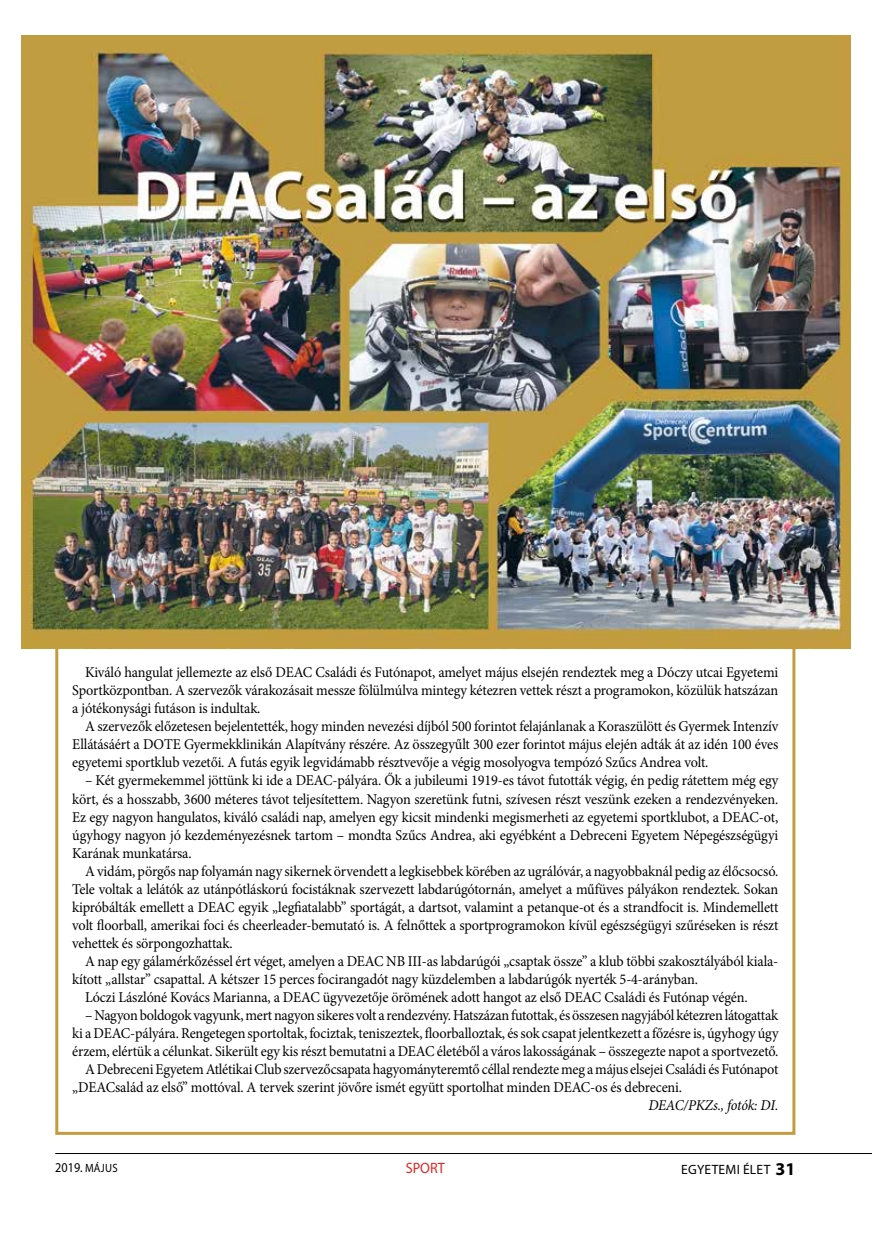
<style>
.page{position:relative;width:872px;height:1234px;background:#fff}
.page>*{position:absolute;margin:0;border:0;box-sizing:border-box;transform-origin:0 0}
.t1{font:15px/18px "Minion Pro";letter-spacing:-.015em;color:#000;text-align:justify;scale:.95 1}
.t2{font:italic 15px "Minion Pro";letter-spacing:-.02em;color:#000;scale:.95 1}
.t3{font:15px "Myriad Pro";color:#df2625;scale:.95 1}
.t4{font:13.5px "Myriad Pro";letter-spacing:.02em;color:#000}
.t5{font:13.5px "Myriad Pro";letter-spacing:.02em;color:#000;scale:.9 1}
.s1{font-size:12px}
.s2{font-weight:700;font-size:18px}
</style>
<div class="page">
<hr style="left:55px;top:1152px;width:817px;height:1px;background:#000">
<img style="left:21px;top:35px;width:829px;height:613px">
<div style="left:55px;top:639px;width:740px;height:495px;border:3px solid #c29c3f"></div>
<p class="t1" style="left:72px;top:663px;width:744px;text-indent:13px">Kiváló hangulat jellemezte az első DEAC Családi és Futónapot, amelyet május elsején rendeztek meg a Dóczy utcai Egyetemi Sportközpontban. A szervezők várakozásait messze fölülmúlva mintegy kétezren vettek részt a programokon, közülük hatszázan a jótékonysági futáson is indultak.</p>
<p class="t1" style="left:72px;top:717px;width:744px;text-indent:13px">A szervezők előzetesen bejelentették, hogy minden nevezési díjból 500 forintot felajánlanak a Koraszülött és Gyermek Intenzív Ellátásáért a DOTE Gyermekklinikán Alapítvány részére. Az összegyűlt 300 ezer forintot május elején adták át az idén 100 éves egyetemi sportklub vezetői. A futás egyik legvidámabb résztvevője a végig mosolyogva tempózó Szűcs Andrea volt.</p>
<p class="t1" style="left:72px;top:771px;width:745px;text-indent:13px">– Két gyermekemmel jöttünk ki ide a DEAC-pályára. Ők a jubileumi 1919-es távot futották végig, én pedig rátettem még egy kört, és a hosszabb, 3600 méteres távot teljesítettem. Nagyon szeretünk futni, szívesen részt veszünk ezeken a rendezvényeken.<br>Ez egy nagyon hangulatos, kiváló családi nap, amelyen egy kicsit mindenki megismerheti az egyetemi sportklubot, a DEAC-ot, úgyhogy nagyon jó kezdeményezésnek tartom – mondta Szűcs Andrea, aki egyébként a Debreceni Egyetem Népegészségügyi Karának munkatársa.</p>
<p class="t1" style="left:72px;top:861px;width:745px;text-indent:13px">A vidám, pörgős nap folyamán nagy sikernek örvendett a legkisebbek körében az ugrálóvár, a nagyobbaknál pedig az élőcsocsó.<br>Tele voltak a lelátók az utánpótláskorú focistáknak szervezett labdarúgótornán, amelyet a műfüves pályákon rendeztek. Sokan kipróbálták emellett a DEAC egyik „legfiatalabb” sportágát, a dartsot, valamint a petanque-ot és a strandfocit is. Mindemellett volt floorball, amerikai foci és cheerleader-bemutató is. A felnőttek a sportprogramokon kívül egészségügyi szűréseken is részt vehettek és sörpongozhattak.</p>
<p class="t1" style="left:85px;top:951px;width:731px">A nap egy gálamérkőzéssel ért véget, amelyen a DEAC NB III-as labdarúgói „csaptak össze” a klub többi szakosztályából kiala-</p>
<p class="t1" style="left:72px;top:969px;width:660px">kított „allstar” csapattal. A kétszer 15 perces focirangadót nagy küzdelemben a labdarúgók nyerték 5-4-arányban.</p>
<p class="t1" style="left:85px;top:987px;width:699px">Lóczi Lászlóné Kovács Marianna, a DEAC ügyvezetője örömének adott hangot az első DEAC Családi és Futónap végén.</p>
<p class="t1" style="left:85px;top:1005px;width:731px">– Nagyon boldogok vagyunk, mert nagyon sikeres volt a rendezvény. Hatszázan futottak, és összesen nagyjából kétezren látogattak</p>
<p class="t1" style="left:72px;top:1023px;width:745px">ki a DEAC-pályára. Rengetegen sportoltak, fociztak, teniszeztek, floorballoztak, és sok csapat jelentkezett a főzésre is, úgyhogy úgy</p>
<p class="t1" style="left:72px;top:1041px;width:745px">érzem, elértük a célunkat. Sikerült egy kis részt bemutatni a DEAC életéből a város lakosságának – összegezte napot a sportvezető.</p>
<p class="t1" style="left:85px;top:1059px;width:731px">A Debreceni Egyetem Atlétikai Club szervezőcsapata hagyományteremtő céllal rendezte meg a május elsejei Családi és Futónapot</p>
<p class="t1" style="left:72px;top:1077px;width:643px">„DEACsalád az első” mottóval. A tervek szerint jövőre ismét együtt sportolhat minden DEAC-os és debreceni.</p>
<p class="t2" style="left:648px;top:1094px;width:138px">DEAC/PKZs., fotók: DI.</p>
<p class="t5" style="left:55px;top:1158px;width:71px">2019. <span class="s1">MÁJUS</span></p>
<p class="t3" style="left:406px;top:1158px;width:43px">SPORT</p>
<p class="t4" style="left:681px;top:1160px;width:116px">EGYETEMI ÉLET <span class="s2">31</span></p>
</div>
